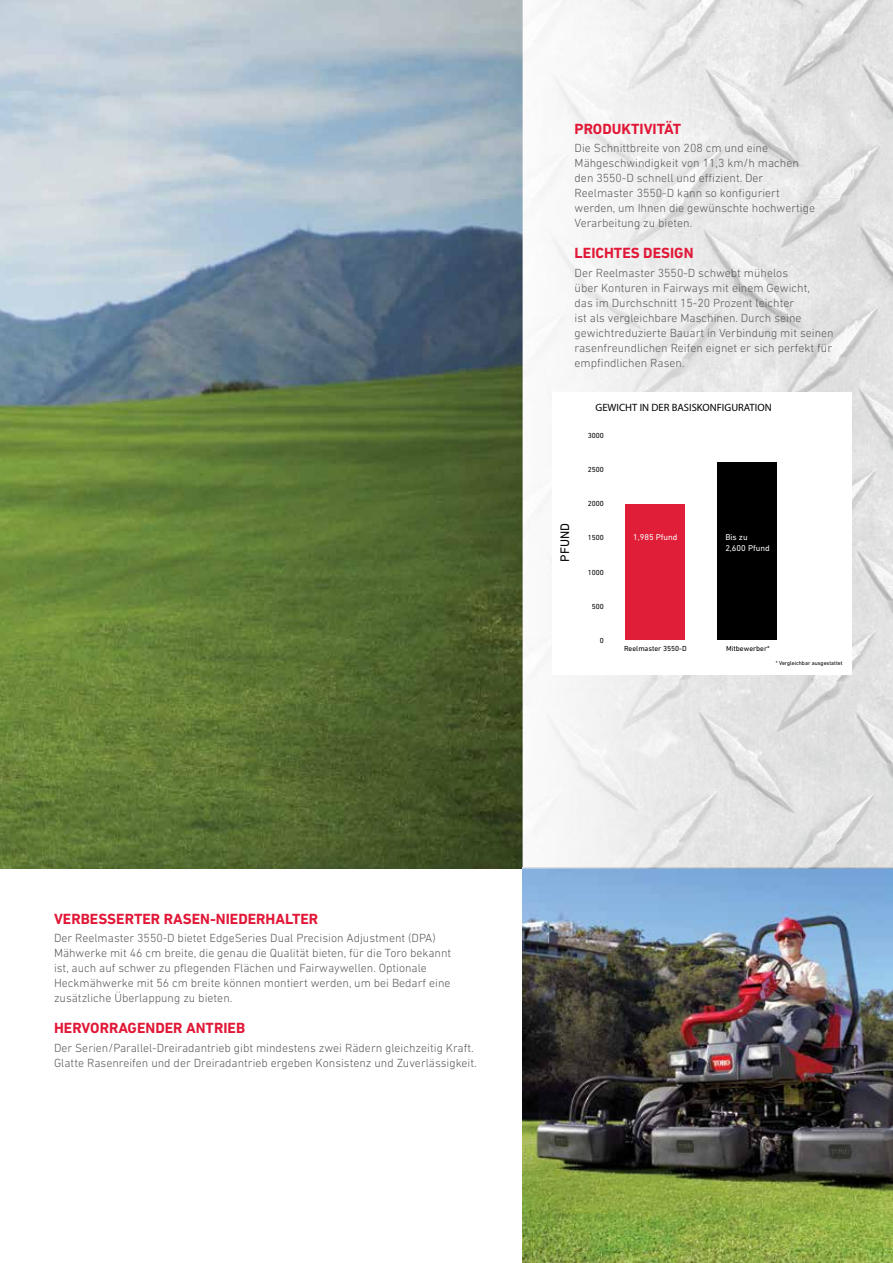
<style>
.page{position:relative;width:893px;height:1263px;background:#fff}
.page>*{position:absolute;margin:0;border:0;box-sizing:border-box;transform-origin:0 0}
.t1{font:700 15px "DIN Next LT Pro";color:#e11837}
.t2{font:12.6px "DIN Next LT Pro";color:#000}
.t3{font:300 12px/15px "DIN Next LT Pro";color:#58595b}
.t4{font:10.65px "Myriad Pro";color:#000}
.t5{font:8.55px/10.4px "DIN Next LT Pro";color:#f9f9fa}
.t6{font:7.5px "DIN Next LT Pro";color:#000}
.t7{font:5.7px "DIN Next LT Pro";color:#000}
</style>
<div class="page">
<img style="left:0;top:0;width:523px;height:868px">
<img style="left:523px;top:0;width:370px;height:1263px">
<div style="left:552px;top:392px;width:299px;height:283px;background:#fff"></div>
<div style="left:718px;top:462px;width:59px;height:178px;background:#000"></div>
<div style="left:625px;top:504px;width:59px;height:136px;background:#e11e38"></div>
<p class="t1" style="left:575px;top:120px;width:108px">PRODUKTIVITÄT</p>
<p class="t3" style="left:575px;top:141px;width:242px">Die Schnittbreite von 208 cm und eine Mähgeschwindigkeit von 11,3 km/h machen den 3550-D schnell und effizient. Der Reelmaster 3550‑D kann so konfiguriert werden, um Ihnen die gewünschte hochwertige Verarbeitung zu bieten.</p>
<p class="t1" style="left:575px;top:244px;width:120px">LEICHTES DESIGN</p>
<p class="t3" style="left:575px;top:265px;width:261px">Der Reelmaster 3550-D schwebt mühelos<br>über Konturen in Fairways mit einem Gewicht,<br>das im Durchschnitt 15-20 Prozent leichter<br>ist als vergleichbare Maschinen. Durch seine gewichtreduzierte Bauart in Verbindung mit seinen rasenfreundlichen Reifen eignet er sich perfekt für empfindlichen Rasen.</p>
<p class="t4" style="left:595px;top:401px;width:178px">GEWICHT IN DER BASISKONFIGURATION</p>
<p class="t6" style="left:588px;top:431px;width:18px">3000</p>
<p class="t6" style="left:588px;top:465px;width:18px">2500</p>
<p class="t6" style="left:588px;top:499px;width:18px">2000</p>
<p class="t2" style="left:558px;top:562px;width:40px;rotate:-90deg">PFUND</p>
<p class="t5" style="left:725px;top:532px;width:46px">Bis zu<br>2,600 Pfund</p>
<p class="t5" style="left:633px;top:532px;width:46px">1,985 Pfund</p>
<p class="t6" style="left:588px;top:533px;width:18px">1500</p>
<p class="t6" style="left:588px;top:568px;width:18px">1000</p>
<p class="t6" style="left:592px;top:602px;width:14px">500</p>
<p class="t6" style="left:600px;top:636px;width:6px">0</p>
<p class="t6" style="left:624px;top:644px;width:64px">Reelmaster 3550-D</p>
<p class="t6" style="left:726px;top:644px;width:45px">Mitbewerber*</p>
<p class="t7" style="left:776px;top:660px;width:68px">* Vergleichbar ausgestattet</p>
<p class="t1" style="left:54px;top:910px;width:266px">VERBESSERTER RASEN-NIEDERHALTER</p>
<p class="t3" style="left:54px;top:930px;width:399px">Der Reelmaster 3550-D bietet EdgeSeries Dual Precision Adjustment (DPA)<br>Mähwerke mit 46 cm breite, die genau die Qualität bieten, für die Toro bekannt ist, auch auf schwer zu pflegenden Flächen und Fairwaywellen. Optionale Heckmähwerke mit 56 cm breite können montiert werden, um bei Bedarf eine zusätzliche Überlappung zu bieten.</p>
<p class="t1" style="left:54px;top:1019px;width:193px">HERVORRAGENDER ANTRIEB</p>
<p class="t3" style="left:54px;top:1040px;width:424px">Der Serien/Parallel-Dreiradantrieb gibt mindestens zwei Rädern gleichzeitig Kraft.<br>Glatte Rasenreifen und der Dreiradantrieb ergeben Konsistenz und Zuverlässigkeit.</p>
</div>
